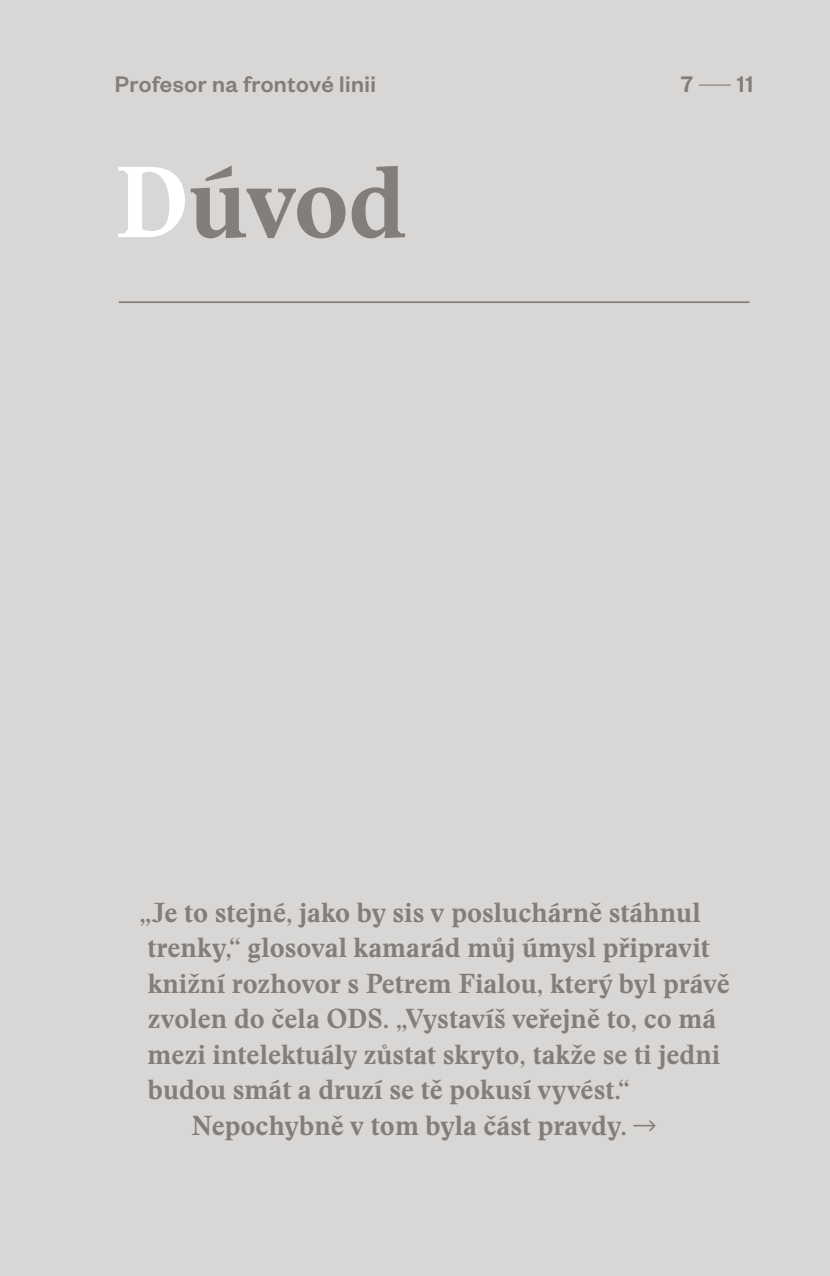
<style>
.page{position:relative;width:830px;height:1276px;background:#fff}
.page>*{position:absolute;margin:0;border:0;box-sizing:border-box;transform-origin:0 0}
.predel_nadpis{font:700 99px "Stanley";letter-spacing:-.02em;color:#837e7a}
.predel_perex{font:700 27px/35.6px "Stanley";color:#837e7a}
.t1{font:500 24.75px "Founders Grotesk";letter-spacing:.02em;color:#837e7a}
.s1{color:#fff}
.s2{font-size:31.5px}
</style>
<div class="page">
<div style="left:0;top:0;width:829px;height:1276px;background:#d8d7d6"></div>
<hr style="left:698px;top:85px;width:32px;height:1px;background:#837e7a">
<hr style="left:119px;top:301px;width:630px;height:2px;background:#837e7a">
<p class="t1" style="left:115px;top:69px;width:262px">Profesor na frontové linii</p>
<p class="t1" style="left:680px;top:69px;width:14px">7</p>
<p class="t1" style="left:736px;top:69px;width:18px">11</p>
<p class="predel_nadpis" style="left:115px;top:135px;width:293px"><span class="s1">D</span>úvod</p>
<p class="predel_perex" style="left:139px;top:894px;width:591px">„Je to stejné, jako by sis v posluchárně stáhnul trenky,“ glosoval kamarád můj úmysl připravit knižní rozhovor s Petrem Fialou, který byl právě zvolen do čela ODS. „Vystavíš veřejně to, co má mezi intelektuály zůstat skryto, takže se ti jedni budou smát a druzí se tě pokusí vyvést.“</p>
<p class="predel_perex" style="left:191px;top:1107px;width:466px">Nepochybně v tom byla část pravdy. <span class="s2">→</span></p>
</div>
